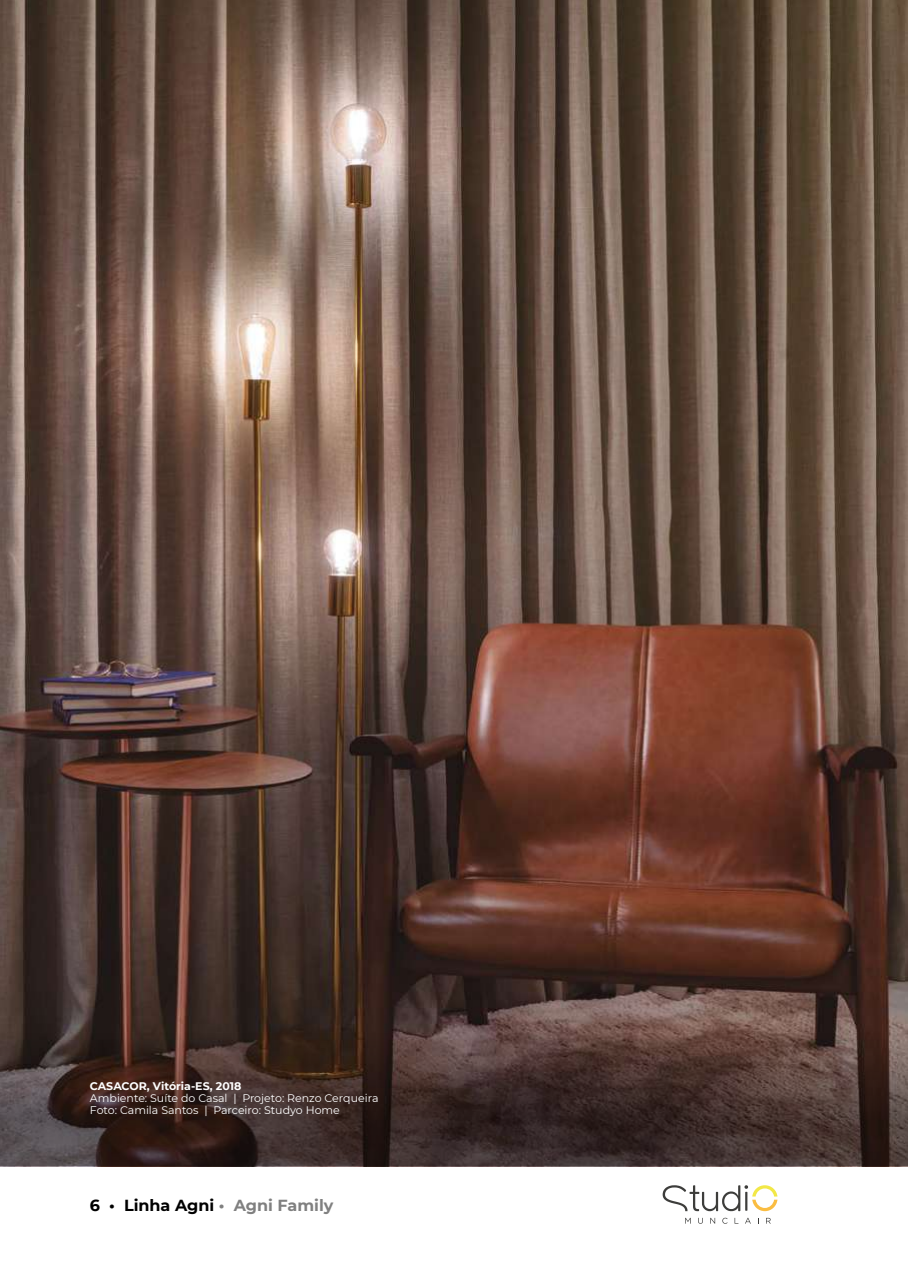
<style>
.page{position:relative;width:908px;height:1276px;background:#fff}
.page>*{position:absolute;margin:0;border:0;box-sizing:border-box;transform-origin:0 0}
.t1{font:700 16px "Montserrat";color:#000}
.t2{font:11px/12px "Montserrat";color:#fff}
.t3{font:700 11px "Montserrat";color:#fff}
.s1{color:#808080}
</style>
<div class="page">
<img style="left:0;top:0;width:907px;height:1166px">
<svg style="left:0;top:1003px;width:907px;height:162px;background:#46332f"></svg>
<svg style="left:685px;top:1217px;width:5px;height:6px"></svg>
<svg style="left:710px;top:1217px;width:4px;height:6px"></svg>
<svg style="left:722px;top:1217px;width:5px;height:6px"></svg>
<svg style="left:745px;top:1217px;width:5px;height:6px"></svg>
<svg style="left:766px;top:1217px;width:4px;height:6px"></svg>
<svg style="left:662px;top:1185px;width:115px;height:26px"></svg>
<p class="t3" style="left:90px;top:1078px;width:153px">CASACOR, Vitória-ES, 2018</p>
<p class="t2" style="left:90px;top:1091px;width:290px">Ambiente: Suíte do Casal | Projeto: Renzo Cerqueira<br>Foto: Camila Santos | Parceiro: Studyo Home</p>
<h1 class="t1" style="left:90px;top:1193px;width:245px">6 • Linha Agni <span class="s1">• Agni Family</span></h1>
</div>
